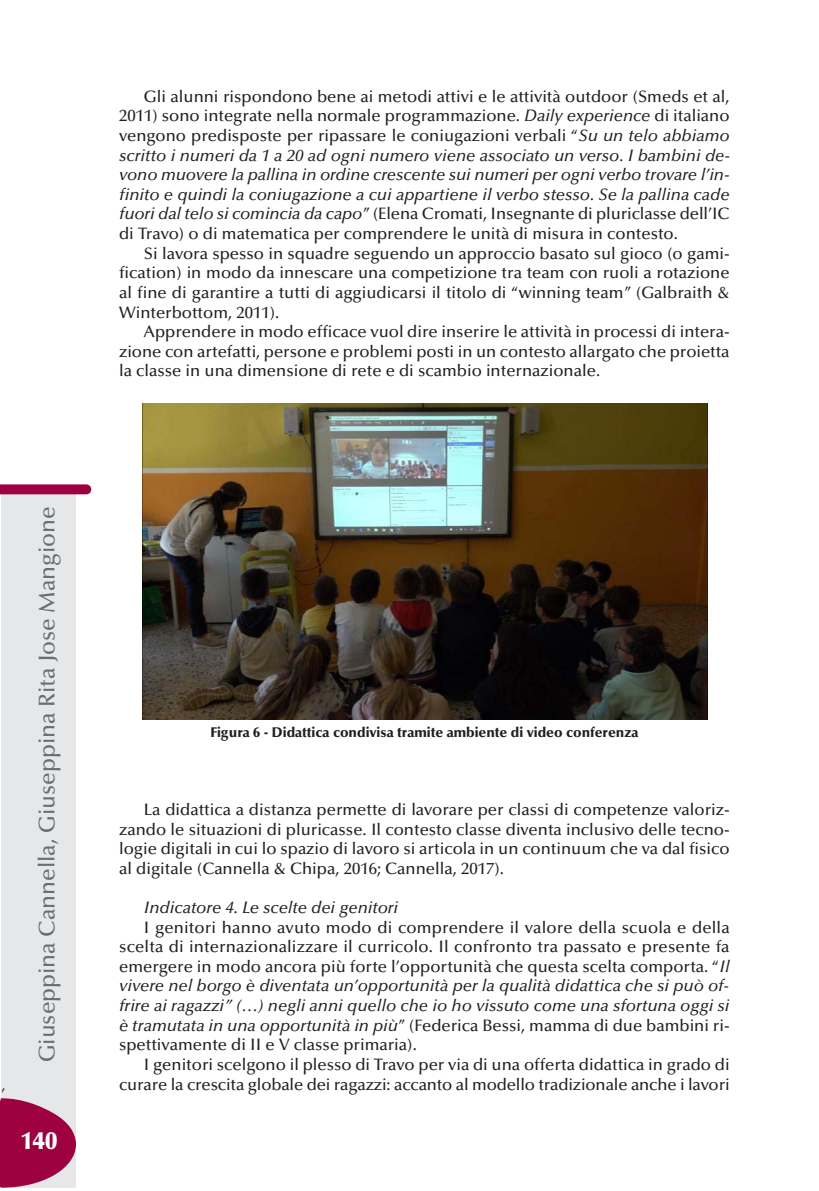
<style>
.page{position:relative;width:819px;height:1191px;background:#fff}
.page>*{position:absolute;margin:0;border:0;box-sizing:border-box;transform-origin:0 0}
.t1{font:900 24.5px "Optima";color:#fff}
.t2{font:500 22.75px "Optima";color:#6c6d70}
.t3{font:500 16.62px/19.6px "Optima";color:#231f20;text-align:justify}
.t4{font:italic 500 16.62px "Optima";color:#231f20}
.t5{font:500 14.88px "Optima";color:#231f20}
.t6{font:900 14px "Optima";color:#231f20}
.s1{font-style:italic}
</style>
<div class="page">
<img style="left:143px;top:403px;width:564px;height:316px">
<div style="left:2px;top:492px;width:74px;height:695px;background:#e6e7e9"></div>
<svg style="left:0;top:484px;width:91px;height:10px"></svg>
<svg style="left:0;top:1097px;width:76px;height:90px"></svg>
<h2 class="t2" style="left:38px;top:1062px;width:557px;rotate:-90deg">Giuseppina Cannella, Giuseppina Rita Jose Mangione</h2>
<p class="t3" style="left:119px;top:88px;width:612px;text-indent:25px">Gli alunni rispondono bene ai metodi attivi e le attività outdoor (Smeds et al, 2011) sono integrate nella normale programmazione. <span class="s1">Daily experience</span> di italiano vengono predisposte per ripassare le coniugazioni verbali “<span class="s1">Su un telo abbiamo scritto i numeri da 1 a 20 ad ogni numero viene associato un verso. I bambini de&shy;vono muovere la pallina in ordine crescente sui numeri per ogni verbo trovare l’in&shy;finito e quindi la coniugazione a cui appartiene il verbo stesso. Se la pallina cade fuori dal telo si comincia da capo</span>” (Elena Cromati, Insegnante di pluriclasse dell’IC di Travo) o di matematica per comprendere le unità di misura in contesto.</p>
<p class="t3" style="left:119px;top:245px;width:612px;text-indent:25px">Si lavora spesso in squadre seguendo un approccio basato sul gioco (o gami&shy;fication) in modo da innescare una competizione tra team con ruoli a rotazione al fine di garantire a tutti di aggiudicarsi il titolo di “winning team” (Galbraith &amp; Winterbottom, 2011).</p>
<p class="t3" style="left:119px;top:323px;width:612px;text-indent:25px">Apprendere in modo efficace vuol dire inserire le attività in processi di intera&shy;zione con artefatti, persone e problemi posti in un contesto allargato che proietta la classe in una dimensione di rete e di scambio internazionale.</p>
<p class="t6" style="left:210px;top:727px;width:429px">Figura 6 - Didattica condivisa tramite ambiente di video conferenza</p>
<p class="t3" style="left:119px;top:801px;width:612px;text-indent:25px">La didattica a distanza permette di lavorare per classi di competenze valoriz&shy;zando le situazioni di pluricasse. Il contesto classe diventa inclusivo delle tecno&shy;logie digitali in cui lo spazio di lavoro si articola in un continuum che va dal fisico al digitale (Cannella &amp; Chipa, 2016; Cannella, 2017).</p>
<p class="t4" style="left:144px;top:901px;width:256px">Indicatore 4. Le scelte dei genitori</p>
<p class="t3" style="left:119px;top:919px;width:612px;text-indent:25px">I genitori hanno avuto modo di comprendere il valore della scuola e della scelta di internazionalizzare il curricolo. Il confronto tra passato e presente fa emergere in modo ancora più forte l’opportunità che questa scelta comporta. “<span class="s1">Il vivere nel borgo è diventata un’opportunità per la qualità didattica che si può of&shy;frire ai ragazzi” (…) negli anni quello che io ho vissuto come una sfortuna oggi si è tramutata in una opportunità in più</span>” (Federica Bessi, mamma di due bambini ri&shy;spettivamente di II e V classe primaria).</p>
<p class="t3" style="left:144px;top:1056px;width:587px">I genitori scelgono il plesso di Travo per via di una offerta didattica in grado di</p>
<p class="t5" style="left:2px;top:1079px;width:5px">,</p>
<p class="t3" style="left:119px;top:1075px;width:612px">curare la crescita globale dei ragazzi: accanto al modello tradizionale anche i lavori</p>
<h1 class="t1" style="left:21px;top:1131px;width:38px">140</h1>
</div>
